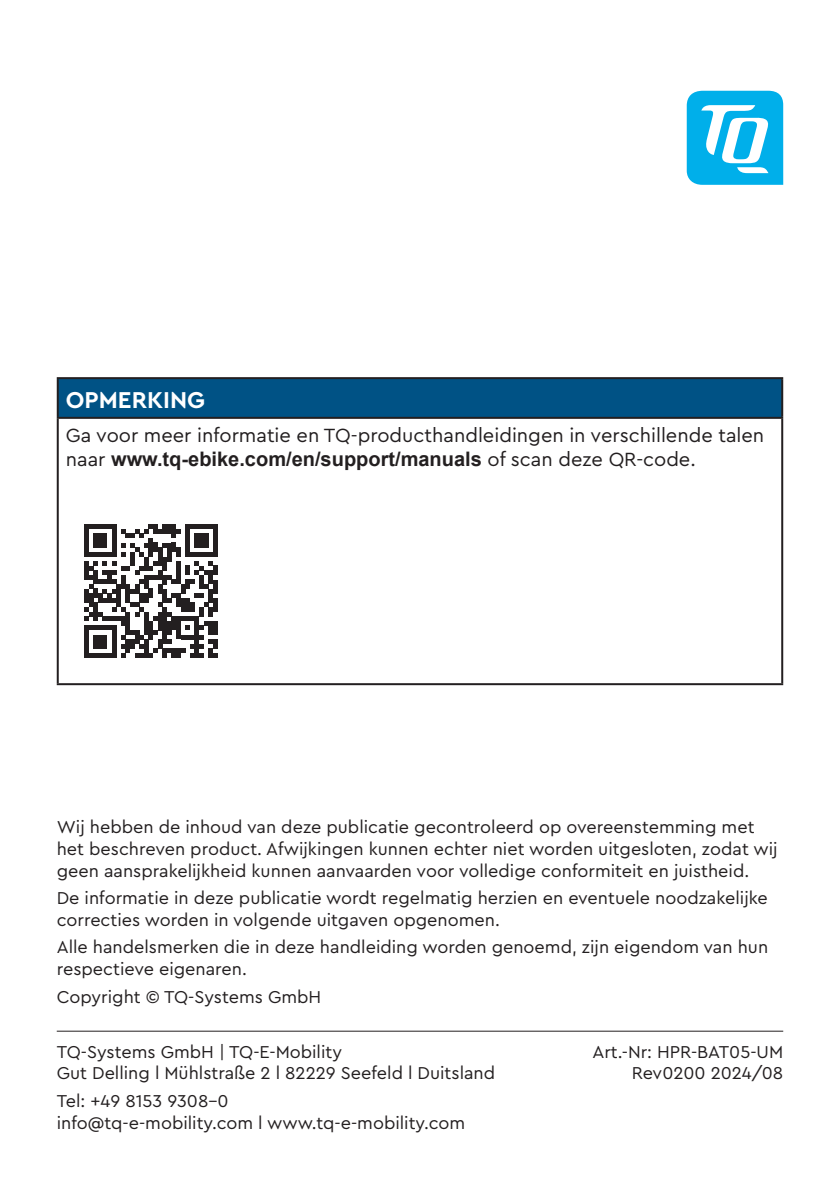
<style>
.page{position:relative;width:840px;height:1191px;background:#fff}
.page>*{position:absolute;margin:0;border:0;box-sizing:border-box;transform-origin:0 0}
.t1{font:700 24px "TQPRO";color:#fff}
.t2{font:20px "TQPRO";color:#231f20}
.t3{font:700 20px "Arial";color:#231f20}
.t4{font:18px/21.6px "TQPRO";color:#231f20}
.s1{font-family:"TQPRO";font-weight:400}
</style>
<div class="page">
<svg style="left:686px;top:91px;width:96px;height:94px"></svg>
<div style="left:58px;top:378px;width:723px;height:40px;background:#005285"></div>
<hr style="left:57px;top:377px;width:725px;height:2px;background:#231f20">
<hr style="left:57px;top:379px;width:2px;height:38px;background:#231f20">
<hr style="left:780px;top:379px;width:2px;height:38px;background:#231f20">
<hr style="left:57px;top:417px;width:725px;height:2px;background:#231f20">
<hr style="left:57px;top:419px;width:2px;height:264px;background:#231f20">
<hr style="left:780px;top:419px;width:2px;height:264px;background:#231f20">
<hr style="left:57px;top:683px;width:725px;height:2px;background:#231f20">
<svg style="left:84px;top:524px;width:133px;height:134px"></svg>
<hr style="left:57px;top:1030px;width:725px;height:1px;background:#231f20">
<h1 class="t1" style="left:66px;top:384px;width:141px">OPMERKING</h1>
<p class="t2" style="left:66px;top:422px;width:699px">Ga voor meer informatie en TQ-producthandleidingen in verschillende talen</p>
<p class="t3" style="left:66px;top:446px;width:631px"><span class="s1">naar</span> www.tq-ebike.com/en/support/manuals <span class="s1">of scan deze QR-code.</span></p>
<p class="t4" style="left:57px;top:815px;width:722px">Wij hebben de inhoud van deze publicatie gecontroleerd op overeenstemming met het beschreven product. Afwijkingen kunnen echter niet worden uitgesloten, zodat wij geen aansprakelijkheid kunnen aanvaarden voor volledige conformiteit en juistheid.</p>
<p class="t4" style="left:57px;top:886px;width:712px">De informatie in deze publicatie wordt regelmatig herzien en eventuele noodzakelijke correcties worden in volgende uitgaven opgenomen.</p>
<p class="t4" style="left:57px;top:935px;width:712px">Alle handelsmerken die in deze handleiding worden genoemd, zijn eigendom van hun respectieve eigenaren.</p>
<p class="t4" style="left:57px;top:985px;width:266px">Copyright © TQ-Systems GmbH</p>
<p class="t4" style="left:57px;top:1040px;width:287px">TQ-Systems GmbH | TQ-E-Mobility</p>
<p class="t4" style="left:592px;top:1040px;width:192px">Art.-Nr: HPR-BAT05-UM</p>
<p class="t4" style="left:57px;top:1061px;width:439px">Gut Delling l Mühlstraße 2 l 82229 Seefeld l Duitsland</p>
<p class="t4" style="left:631px;top:1061px;width:153px">Rev0200 2024/08</p>
<p class="t4" style="left:57px;top:1089px;width:409px">Tel: +49 8153 9308-0<br>info@tq-e-mobility.com l www.tq-e-mobility.com</p>
</div>
